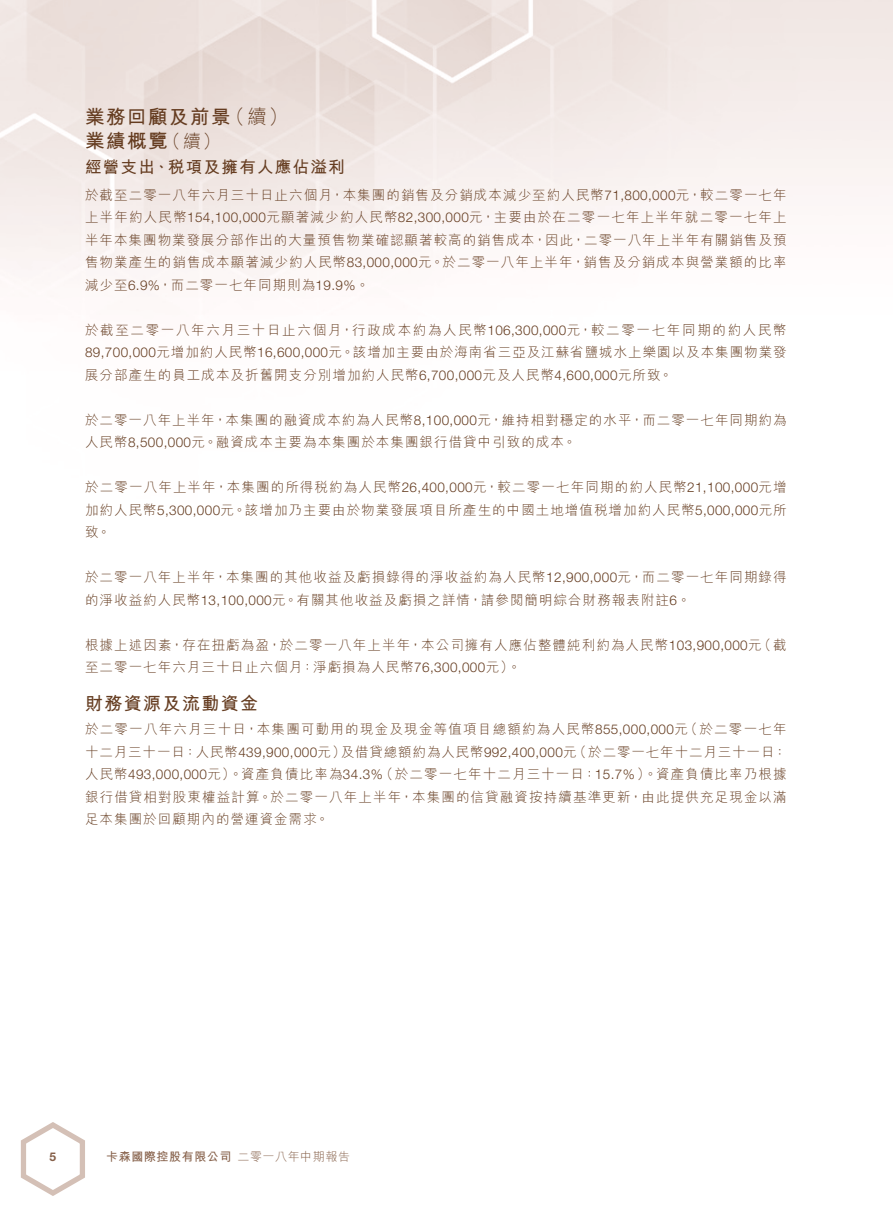
<style>
.page{position:relative;width:893px;height:1212px;background:#fff}
.page>*{position:absolute;margin:0;border:0;box-sizing:border-box;transform-origin:0 0}
.Heading_1{font:700 19.5px "M Hei HK";letter-spacing:.08em;color:#653c20}
.Heading_2{font:700 19.5px "M Hei HK";color:#653c20}
.Heading_1-2{font:300 19.5px "M Hei HK";color:#653c20}
.Heading_2-2{font:700 18px "M Hei HK";letter-spacing:.08em;color:#653c20}
.Heading_2-3{font:300 18px "M Hei HK";color:#653c20}
.Heading_3{font:700 16.5px "M Hei HK";letter-spacing:.08em;color:#653c20}
.Body_Text{font:300 13.5px/22.5px "M Hei HK";letter-spacing:.08em;color:#653c20}
.t1{font:700 12px "M Hei HK";letter-spacing:.05em;color:#855f48}
.t2{font:300 12px "M Hei HK";letter-spacing:.05em;color:#855f48}
.t3{font:700 12px "Helvetica Neue LT Std";color:#855f48}
.s1{font-family:"Helvetica Neue LT Std"}
</style>
<div class="page">
<svg style="left:20px;top:1122px;width:66px;height:74px"></svg>
<p class="Heading_1-2" style="left:225px;top:107px;width:64px">（續(</p>
<p class="Heading_1" style="left:85px;top:102px;width:147px">業務回顧及前景</p>
<p class="Heading_2-3" style="left:163px;top:133px;width:59px">（續(</p>
<p class="Heading_2" style="left:85px;top:127px;width:84px">業績概覽</p>
<p class="Heading_3" style="left:85px;top:155px;width:261px">經營支出、稅項及擁有人應佔溢利</p>
<p class="Body_Text" style="left:85px;top:183px;width:703px;text-align:justify">於截至二零一八年六月三十日止六個月，本集團的銷售及分銷成本減少至約人民幣<span class="s1">71,800,000</span>元，較二零一七年上半年約人民幣<span class="s1">154,100,000</span>元顯著減少約人民幣<span class="s1">82,300,000</span>元，主要由於在二零一七年上半年就二零一七年上半年本集團物業發展分部作出的大量預售物業確認顯著較高的銷售成本，因此，二零一八年上半年有關銷售及預售物業產生的銷售成本顯著減少約人民幣<span class="s1">83,000,000</span>元。於二零一八年上半年，銷售及分銷成本與營業額的比率減少至<span class="s1">6.9%</span>，而二零一七年同期則為<span class="s1">19.9%</span>。</p>
<p class="Body_Text" style="left:85px;top:318px;width:703px;text-align:justify">於截至二零一八年六月三十日止六個月，行政成本約為人民幣<span class="s1">106,300,000</span>元，較二零一七年同期的約人民幣<span class="s1">89,700,000</span>元增加約人民幣<span class="s1">16,600,000</span>元。該增加主要由於海南省三亞及江蘇省鹽城水上樂園以及本集團物業發展分部產生的員工成本及折舊開支分別增加約人民幣<span class="s1">6,700,000</span>元及人民幣<span class="s1">4,600,000</span>元所致。</p>
<p class="Body_Text" style="left:85px;top:408px;width:703px">於二零一八年上半年，本集團的融資成本約為人民幣<span class="s1">8,100,000</span>元，維持相對穩定的水平，而二零一七年同期約為人民幣<span class="s1">8,500,000</span>元。融資成本主要為本集團於本集團銀行借貸中引致的成本。</p>
<p class="Body_Text" style="left:85px;top:476px;width:703px;text-align:justify">於二零一八年上半年，本集團的所得稅約為人民幣<span class="s1">26,400,000</span>元，較二零一七年同期的約人民幣<span class="s1">21,100,000</span>元增加約人民幣<span class="s1">5,300,000</span>元。該增加乃主要由於物業發展項目所產生的中國土地增值稅增加約人民幣<span class="s1">5,000,000</span>元所致。</p>
<p class="Body_Text" style="left:85px;top:566px;width:703px">於二零一八年上半年，本集團的其他收益及虧損錄得的淨收益約為人民幣<span class="s1">12,900,000</span>元，而二零一七年同期錄得的淨收益約人民幣<span class="s1">13,100,000</span>元。有關其他收益及虧損之詳情，請參閱簡明綜合財務報表附註 。<span class="s1">6</span></p>
<p class="Body_Text" style="left:758px;top:633px;width:30px">（截</p>
<p class="Body_Text" style="left:85px;top:633px;width:678px">根據上述因素，存在扭虧為盈，於二零一八年上半年，本公司擁有人應佔整體純利約為人民幣<span class="s1">103,900,000</span>元至二零一七年六月三十日止六個月：淨虧損為人民幣<span class="s1">76,300,000</span>元 。(</p>
<p class="Heading_2-2" style="left:85px;top:690px;width:175px">財務資源及流動資金</p>
<p class="Body_Text" style="left:684px;top:718px;width:104px">（於二零一七年</p>
<p class="Body_Text" style="left:573px;top:718px;width:215px;text-indent:-488px">於二零一八年六月三十日，本集團可動用的現金及現金等值項目總額約為人民幣<span class="s1">855,000,000</span>元<br>（於二零一七年十二月三十一日：</p>
<p class="Body_Text" style="left:341px;top:740px;width:238px">及借貸總額約為人民幣<span class="s1">992,400,000</span>元</p>
<p class="Body_Text" style="left:85px;top:740px;width:262px">十二月三十一日：人民幣<span class="s1">439,900,000</span>元）</p>
<p class="Body_Text" style="left:85px;top:763px;width:703px">人民幣<span class="s1">493,000,000</span>元）。資產負債比率為<span class="s1">34.3%<br></span>銀行借貸相對股東權益計算。於二零一八年上半年，本集團的信貸融資按持續基準更新，由此提供充足現金以滿足本集團於回顧期內的營運資金需求。</p>
<p class="Body_Text" style="left:380px;top:763px;width:408px">（於二零一七年十二月三十一日：<span class="s1">15.7%</span>）。資產負債比率乃根據</p>
<p class="t3" style="left:50px;top:1150px;width:8px">5</p>
<p class="t1" style="left:106px;top:1148px;width:127px">卡森國際控股有限公司</p>
<p class="t2" style="left:237px;top:1151px;width:114px">二零一八年中期報告</p>
</div>
